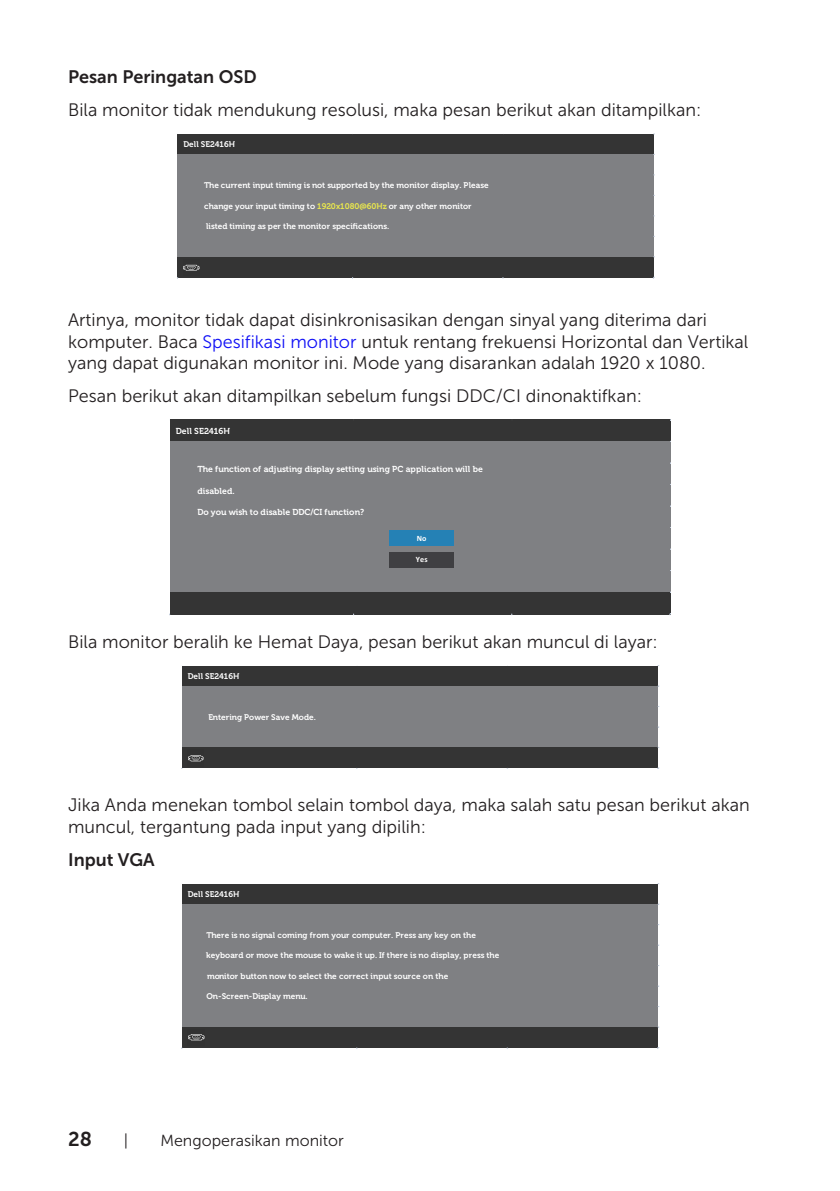
<style>
.page{position:relative;width:840px;height:1191px;background:#fff}
.page>*{position:absolute;margin:0;border:0;box-sizing:border-box;transform-origin:0 0}
.t1{font:20px "Museo Sans For Dell 700";color:#231f20}
.text{font:18px/21.6px "Museo Sans For Dell 300";color:#231f20}
.text-2{font:18px "Museo Sans For Dell 700";color:#231f20}
.t2{font:16px "Museo Sans For Dell 300";color:#231f20}
.t3{font:700 8.6px "Museo For Dell";letter-spacing:.005em;color:#fff}
.t4{font:700 8.2px "Museo For Dell";letter-spacing:.005em;color:#fff}
.t5{font:700 8px "Calibri";color:#fff}
.s1{color:#eae84d}
.s2{color:#1111f6}
</style>
<div class="page">
<div style="left:177px;top:134px;width:476px;height:21px;background:#343434"></div>
<div style="left:177px;top:154px;width:476px;height:103px;background:#7f8083"></div>
<div style="left:177px;top:257px;width:476px;height:21px;background:#343434"></div>
<img style="left:183px;top:264px;width:16px;height:7px">
<div style="left:169px;top:420px;width:501px;height:22px;background:#343434"></div>
<div style="left:169px;top:441px;width:501px;height:151px;background:#7f8083"></div>
<div style="left:169px;top:592px;width:501px;height:22px;background:#343434"></div>
<div style="left:389px;top:530px;width:64px;height:15px;background:#2581b5"></div>
<div style="left:389px;top:552px;width:64px;height:15px;background:#3f3f42"></div>
<div style="left:182px;top:666px;width:475px;height:20px;background:#343434"></div>
<div style="left:182px;top:686px;width:475px;height:62px;background:#7f8083"></div>
<div style="left:182px;top:747px;width:475px;height:21px;background:#343434"></div>
<img style="left:188px;top:755px;width:16px;height:7px">
<div style="left:182px;top:884px;width:475px;height:20px;background:#343434"></div>
<div style="left:182px;top:904px;width:475px;height:123px;background:#7f8083"></div>
<div style="left:182px;top:1027px;width:475px;height:21px;background:#343434"></div>
<img style="left:188px;top:1034px;width:16px;height:7px">
<p class="text-2" style="left:68px;top:67px;width:190px">Pesan Peringatan OSD</p>
<p class="text" style="left:68px;top:99px;width:634px">Bila monitor tidak mendukung resolusi, maka pesan berikut akan ditampilkan:</p>
<p class="t4" style="left:183px;top:140px;width:53px">Dell SE2416H</p>
<p class="t4" style="left:204px;top:181px;width:286px">The current input timing is not supported by the monitor display. Please</p>
<p class="t4" style="left:204px;top:201px;width:269px">change your input timing to <span class="s1">1920x1080@60Hz</span> or any other monitor</p>
<p class="t4" style="left:206px;top:222px;width:184px">listed timing as per the monitor specifications.</p>
<p class="text" style="left:68px;top:309px;width:681px">Artinya, monitor tidak dapat disinkronisasikan dengan sinyal yang diterima dari komputer. Baca <span class="s2">Spesifikasi monitor</span> untuk rentang frekuensi Horizontal dan Vertikal yang dapat digunakan monitor ini. Mode yang disarankan adalah 1920 x 1080.</p>
<p class="text" style="left:68px;top:385px;width:575px">Pesan berikut akan ditampilkan sebelum fungsi DDC/CI dinonaktifkan:</p>
<p class="t3" style="left:176px;top:426px;width:56px">Dell SE2416H</p>
<p class="t3" style="left:197px;top:464px;width:287px">The function of adjusting display setting using PC application will be</p>
<p class="t3" style="left:197px;top:507px;width:168px">Do you wish to disable DDC/CI function?</p>
<p class="t5" style="left:416px;top:533px;width:11px">No</p>
<p class="t5" style="left:415px;top:555px;width:13px">Yes</p>
<p class="t3" style="left:197px;top:486px;width:39px">disabled.</p>
<p class="text" style="left:68px;top:631px;width:591px">Bila monitor beralih ke Hemat Daya, pesan berikut akan muncul di layar:</p>
<p class="t4" style="left:188px;top:671px;width:53px">Dell SE2416H</p>
<p class="t4" style="left:208px;top:712px;width:109px">Entering Power Save Mode.</p>
<p class="text" style="left:68px;top:794px;width:682px">Jika Anda menekan tombol selain tombol daya, maka salah satu pesan berikut akan muncul, tergantung pada input yang dipilih:</p>
<p class="text-2" style="left:68px;top:849px;width:88px">Input VGA</p>
<p class="t4" style="left:188px;top:889px;width:53px">Dell SE2416H</p>
<p class="t4" style="left:206px;top:930px;width:271px">There is no signal coming from your computer. Press any key on the</p>
<p class="t4" style="left:206px;top:951px;width:294px">keyboard or move the mouse to wake it up. If there is no display, press the</p>
<p class="t4" style="left:207px;top:971px;width:242px">monitor button now to select the correct input source on the</p>
<p class="t4" style="left:206px;top:992px;width:103px">On-Screen-Display menu.</p>
<p class="t1" style="left:68px;top:1127px;width:25px">28</p>
<p class="t2" style="left:124px;top:1131px;width:6px">|</p>
<p class="t2" style="left:160px;top:1131px;width:185px">Mengoperasikan monitor</p>
</div>
